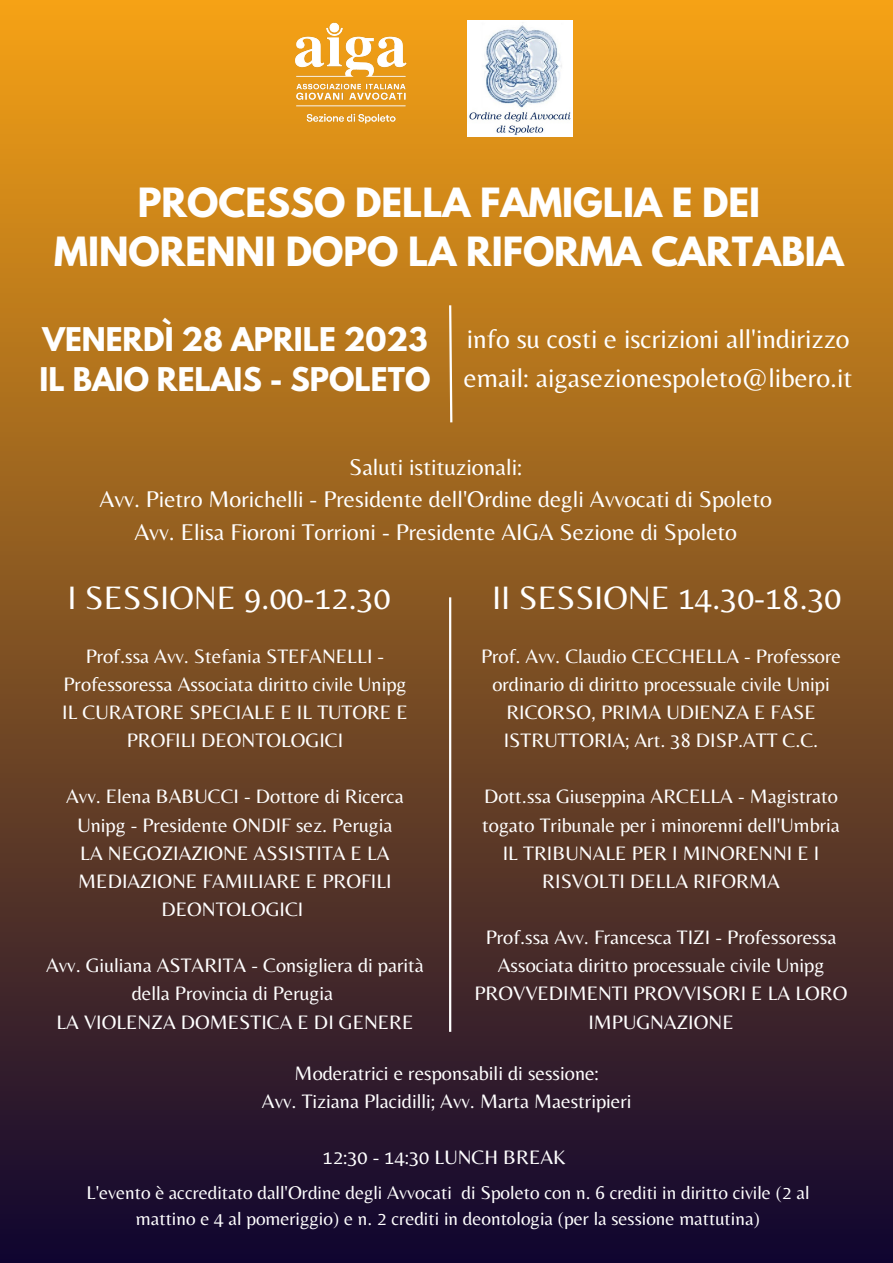
<style>
.page{position:relative;width:893px;height:1263px;background:#fff}
.page>*{position:absolute;margin:0;border:0;box-sizing:border-box;transform-origin:0 0}
.t1{font:700 35.7px/49.5px "League Spartan";color:#fff;text-align:center}
.t2{font:33.75px "Belleza";color:#fff}
.t3{font:700 28.95px/40.5px "League Spartan";color:#fff}
.t4{font:27.45px/38.2px "Belleza";color:#fff}
.t5{font:23.7px/32.6px "Belleza";color:#fff;text-align:center}
.t6{font:20.25px/28.1px "Belleza";color:#fff;text-align:center}
.t7{font:19.2px/26.5px "Belleza";color:#fff;text-align:center}
</style>
<div class="page">
<div style="left:0;top:0;width:893px;height:1263px;background:linear-gradient(to bottom,#f7a215,#0f0430)"></div>
<img style="left:292px;top:19px;width:118px;height:108px">
<img style="left:468px;top:20px;width:104px;height:117px">
<hr style="left:449px;top:597px;width:2px;height:435px;background:#fff">
<svg style="left:448px;top:303px;width:5px;height:122px"></svg>
<h1 class="t1" style="left:54px;top:182px;width:791px">PROCESSO DELLA FAMIGLIA E DEI<br>MINORENNI DOPO LA RIFORMA CARTABIA</h1>
<h3 class="t3" style="left:40px;top:323px;width:392px">VENERDÌ 28 APRILE 2023<br>IL BAIO RELAIS - SPOLETO</h3>
<h3 class="t4" style="left:464px;top:319px;width:390px">info su costi e iscrizioni all'indirizzo email: aigasezionespoleto@libero.it</h3>
<p class="t5" style="left:99px;top:450px;width:674px">Saluti istituzionali:<br>Avv. Pietro Morichelli - Presidente dell'Ordine degli Avvocati di Spoleto<br>Avv. Elisa Fioroni Torrioni - Presidente AIGA Sezione di Spoleto</p>
<h2 class="t2" style="left:67px;top:578px;width:325px">I SESSIONE 9.00-12.30</h2>
<h2 class="t2" style="left:492px;top:578px;width:351px">II SESSIONE 14.30-18.30</h2>
<p class="t6" style="left:62px;top:641px;width:347px">Prof.ssa Avv. Stefania STEFANELLI - Professoressa Associata diritto civile Unipg IL CURATORE SPECIALE E IL TUTORE E PROFILI DEONTOLOGICI</p>
<p class="t6" style="left:481px;top:641px;width:361px">Prof. Avv. Claudio CECCHELLA - Professore ordinario di diritto processuale civile Unipi RICORSO, PRIMA UDIENZA E FASE ISTRUTTORIA; Art. 38 DISP.ATT C.C.</p>
<p class="t6" style="left:482px;top:782px;width:359px">Dott.ssa Giuseppina ARCELLA - Magistrato togato Tribunale per i minorenni dell'Umbria IL TRIBUNALE PER I MINORENNI E I RISVOLTI DELLA RIFORMA</p>
<p class="t6" style="left:66px;top:782px;width:339px">Avv. Elena BABUCCI - Dottore di Ricerca<br>Unipg - Presidente ONDIF sez. Perugia<br>LA NEGOZIAZIONE ASSISTITA E LA<br>MEDIAZIONE FAMILIARE E PROFILI<br>DEONTOLOGICI</p>
<p class="t6" style="left:474px;top:923px;width:374px">Prof.ssa Avv. Francesca TIZI - Professoressa Associata diritto processuale civile Unipg PROVVEDIMENTI PROVVISORI E LA LORO IMPUGNAZIONE</p>
<p class="t6" style="left:262px;top:1058px;width:371px">Moderatrici e responsabili di sessione:<br>Avv. Tiziana Placidilli; Avv. Marta Maestripieri</p>
<p class="t6" style="left:323px;top:1143px;width:244px">12:30 - 14:30 LUNCH BREAK</p>
<p class="t6" style="left:46px;top:951px;width:379px">Avv. Giuliana ASTARITA - Consigliera di parità della Provincia di Perugia<br>LA VIOLENZA DOMESTICA E DI GENERE</p>
<p class="t7" style="left:86px;top:1179px;width:724px">L'evento è accreditato dall'Ordine degli Avvocati di Spoleto con n. 6 crediti in diritto civile (2 al mattino e 4 al pomeriggio) e n. 2 crediti in deontologia (per la sessione mattutina)</p>
</div>
